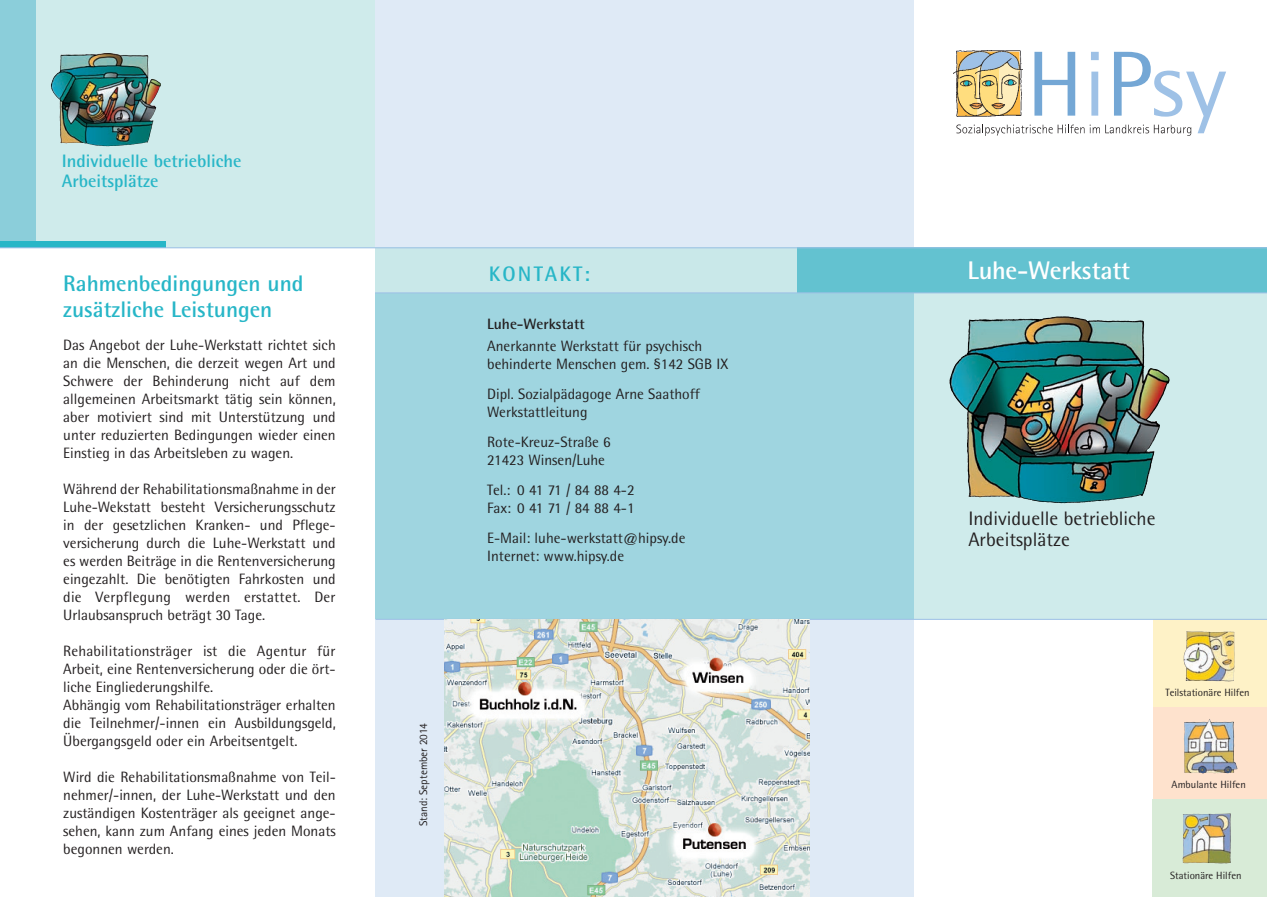
<style>
.page{position:relative;width:1267px;height:897px;background:#fff}
.page>*{position:absolute;margin:0;border:0;box-sizing:border-box;transform-origin:0 0}
.t1{font:700 25.5px "Rotis Semi Sans";letter-spacing:-.01em;color:#fff}
.t2{font:700 22.5px/25.5px "Rotis Semi Sans";color:#27b6c7}
.t3{font:700 21px "Rotis Semi Sans";letter-spacing:.1em;color:#27b6c7}
.t4{font:19.5px/21px "Rotis Semi Sans";color:#231f20}
.t5{font:700 18px/19.5px "Rotis Semi Sans";color:#27b6c7}
.t6{font:15px/18px "Rotis Semi Sans";color:#231f20}
.t7{font:700 15px "Rotis Semi Sans";color:#231f20}
.t8{font:11.25px "Rotis Sans Serif";color:#231f20}
.t9{font:10.5px "Rotis Semi Sans";color:#231f20}
</style>
<div class="page">
<svg style="left:913px;top:293px;width:353px;height:325px;fill:#cfebeb"></svg>
<div style="left:0;top:0;width:419px;height:247px;background:#cfebeb"></div>
<div style="left:0;top:0;width:35px;height:241px;background:#8bceda"></div>
<div style="left:0;top:241px;width:165px;height:6px;background:#27b6c7"></div>
<div style="left:375px;top:0;width:538px;height:896px;background:#dfeaf6"></div>
<div style="left:375px;top:267px;width:538px;height:352px;background:#9fd5e0"></div>
<div style="left:1152px;top:699px;width:114px;height:100px;background:#fee2cd"></div>
<div style="left:1153px;top:618px;width:113px;height:88px;background:#fef2c7"></div>
<img style="left:1184px;top:719px;width:53px;height:54px">
<img style="left:1183px;top:631px;width:51px;height:50px">
<div style="left:787px;top:247px;width:479px;height:46px;background:#63c2d0"></div>
<hr style="left:375px;top:618px;width:891px;height:1px;background:#9ec1e6">
<div style="left:375px;top:247px;width:421px;height:46px;background:#c9e8e9"></div>
<div style="left:1152px;top:799px;width:114px;height:97px;background:#d8ebd7"></div>
<img style="left:1182px;top:813px;width:48px;height:50px">
<svg style="left:956px;top:51px;width:143px;height:85px"></svg>
<svg style="left:1105px;top:52px;width:120px;height:84px"></svg>
<img style="left:444px;top:619px;width:365px;height:277px">
<hr style="left:0;top:247px;width:1266px;height:1px;background:#9ec1e6">
<img style="left:963px;top:312px;width:101px;height:38px">
<img style="left:51px;top:53px;width:57px;height:34px">
<hr style="left:375px;top:292px;width:891px;height:1px;background:#9ec1e6">
<p class="t5" style="left:62px;top:151px;width:181px">Individuelle betriebliche<br>Arbeitsplätze</p>
<h2 class="t2" style="left:63px;top:270px;width:242px">Rahmenbedingungen und zusätzliche Leistungen</h2>
<p class="t6" style="left:63px;top:335px;width:274px;text-align:justify">Das Angebot der Luhe-Werkstatt richtet sich an die Menschen, die derzeit wegen Art und Schwere der Behinderung nicht auf dem allgemeinen Arbeitsmarkt tätig sein können, aber motiviert sind mit Unterstützung und unter reduzierten Bedingungen wieder einen Einstieg in das Arbeitsleben zu wagen.</p>
<p class="t6" style="left:63px;top:479px;width:274px;text-align:justify">Während der Rehabilitationsmaßnahme in der Luhe-Wekstatt besteht Versicherungsschutz in der gesetzlichen Kranken- und Pflege&shy;versicherung durch die Luhe-Werkstatt und es werden Beiträge in die Rentenversicherung eingezahlt. Die benötigten Fahrkosten und die Verpflegung werden erstattet. Der Urlaubsanspruch beträgt 30 Tage.</p>
<p class="t6" style="left:63px;top:641px;width:274px">Rehabilitationsträger ist die Agentur für Arbeit, eine Rentenversicherung oder die ört&shy;liche Eingliederungshilfe.<br>Abhängig vom Rehabilitationsträger erhalten die Teilnehmer/-innen ein Ausbildungsgeld, Übergangsgeld oder ein Arbeitsentgelt.</p>
<p class="t6" style="left:63px;top:767px;width:274px;text-align:justify">Wird die Rehabilitationsmaßnahme von Teil&shy;nehmer/-innen, der Luhe-Werkstatt und den zuständigen Kostenträger als geeignet ange&shy;sehen, kann zum Anfang eines jeden Monats begonnen werden.</p>
<h3 class="t3" style="left:489px;top:260px;width:103px">KONTAKT:</h3>
<p class="t7" style="left:487px;top:314px;width:99px">Luhe-Werkstatt</p>
<p class="t6" style="left:487px;top:337px;width:242px">Anerkannte Werkstatt für psychisch behinderte Menschen gem. §142 SGB IX</p>
<p class="t6" style="left:487px;top:385px;width:214px">Dipl. Sozialpädagoge Arne Saathoff<br>Werkstattleitung</p>
<p class="t6" style="left:487px;top:433px;width:125px">Rote-Kreuz-Straße 6<br>21423 Winsen/Luhe</p>
<p class="t6" style="left:487px;top:481px;width:149px">Tel.: 0 41 71 / 84 88 4-2<br>Fax: 0 41 71 / 84 88 4-1</p>
<p class="t6" style="left:487px;top:529px;width:200px">E-Mail: luhe-werkstatt@hipsy.de<br>Internet: www.hipsy.de</p>
<p class="t8" style="left:416px;top:825px;width:105px;rotate:-90deg">Stand: September 2014</p>
<h1 class="t1" style="left:967px;top:255px;width:164px">Luhe-Werkstatt</h1>
<h3 class="t4" style="left:968px;top:508px;width:188px">Individuelle betriebliche<br>Arbeitsplätze</h3>
<p class="t9" style="left:1165px;top:686px;width:85px">Teilstationäre Hilfen</p>
<p class="t9" style="left:1171px;top:777px;width:76px">Ambulante Hilfen</p>
<p class="t9" style="left:1169px;top:869px;width:73px">Stationäre Hilfen</p>
</div>
